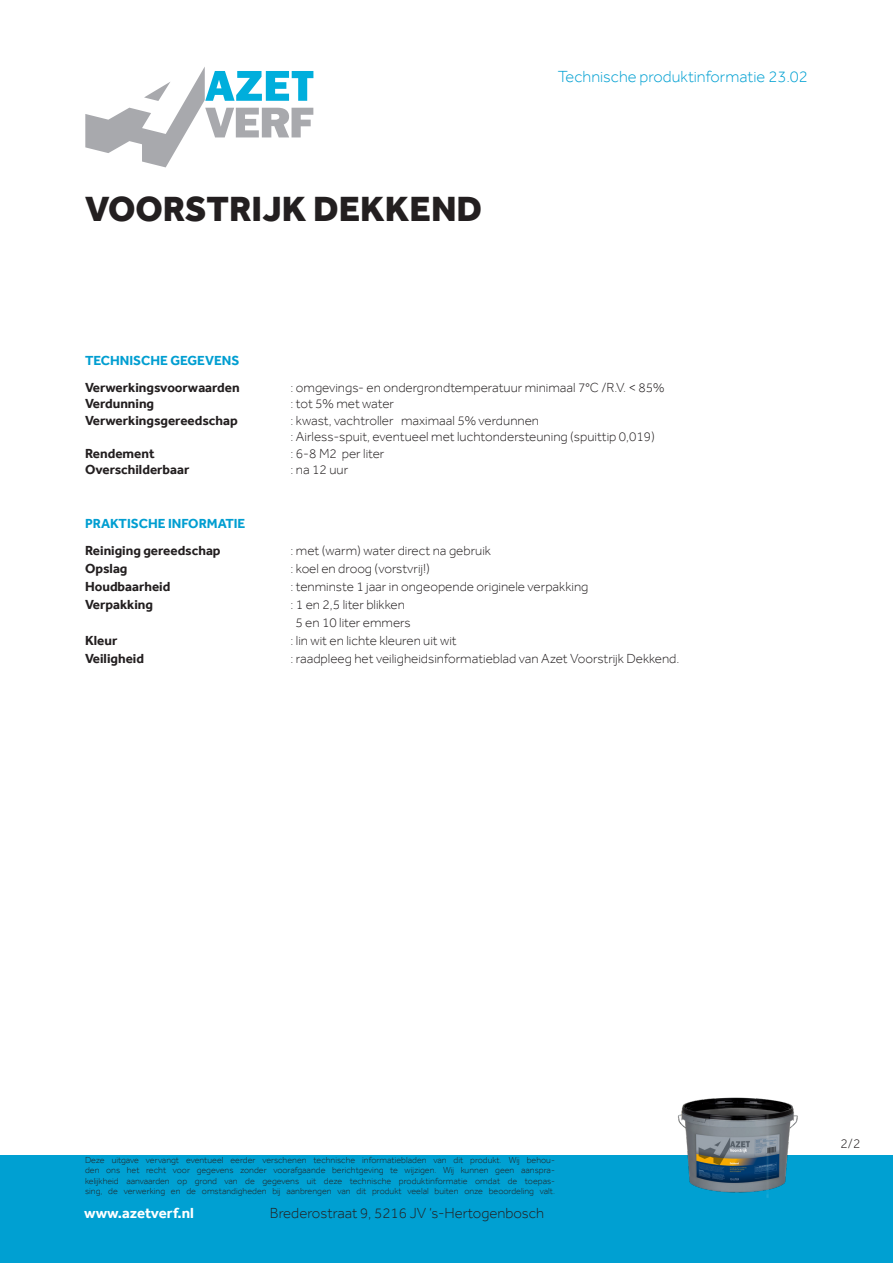
<style>
.page{position:relative;width:893px;height:1263px;background:#fff}
.page>*{position:absolute;margin:0;border:0;box-sizing:border-box;transform-origin:0 0}
.kop_product{font:800 36px "Effra";color:#231f20}
.nummer_rechts_boven{font:300 16.5px "Effra";color:#00a0d2}
.body{font:300 15px "Effra";color:#231f20}
.body-2{font:700 15px "Effra";color:#fff}
.body-3{font:300 13.5px/18px "Effra";color:#231f20;text-align:center}
.body-4{font:700 13.5px "Effra";color:#231f20}
.body-5{font:700 13.5px "Effra";color:#019ed1}
.body-6{font:300 9px/10.5px "Effra";color:#231f20;text-align:justify}
</style>
<div class="page">
<div style="left:0;top:1155px;width:893px;height:108px;background:#00a0d2"></div>
<svg style="left:85px;top:67px;width:229px;height:100px"></svg>
<img style="left:678px;top:1097px;width:120px;height:101px">
<p class="kop_product" style="left:85px;top:188px;width:399px">VOORSTRIJK DEKKEND</p>
<p class="nummer_rechts_boven" style="left:558px;top:66px;width:252px">Technische produktinformatie 23.02</p>
<p class="body-5" style="left:85px;top:352px;width:156px">TECHNISCHE GEGEVENS</p>
<p class="body-4" style="left:85px;top:379px;width:156px">Verwerkingsvoorwaarden</p>
<p class="body-3" style="left:291px;top:378px;width:375px">: omgevings- en ondergrondtemperatuur minimaal 7°C /R.V. &lt; 85%</p>
<p class="body-4" style="left:85px;top:396px;width:71px">Verdunning</p>
<p class="body-3" style="left:291px;top:394px;width:105px">: tot 5% met water</p>
<p class="body-4" style="left:85px;top:412px;width:154px">Verwerkingsgereedschap</p>
<p class="body-3" style="left:291px;top:411px;width:250px">: kwast, vachtroller maximaal 5% verdunnen</p>
<p class="body-3" style="left:291px;top:427px;width:366px">: Airless-spuit, eventueel met luchtondersteuning (spuittip 0,019)</p>
<p class="body-4" style="left:85px;top:445px;width:71px">Rendement</p>
<p class="body-3" style="left:291px;top:444px;width:95px">: 6-8 M2 per liter</p>
<p class="body-4" style="left:85px;top:462px;width:106px">Overschilderbaar</p>
<p class="body-3" style="left:291px;top:460px;width:59px">: na 12 uur</p>
<p class="body-5" style="left:85px;top:516px;width:162px">PRAKTISCHE INFORMATIE</p>
<p class="body-4" style="left:85px;top:543px;width:137px">Reiniging gereedschap</p>
<p class="body-3" style="left:291px;top:541px;width:202px">: met (warm) water direct na gebruik</p>
<p class="body-4" style="left:85px;top:561px;width:44px">Opslag</p>
<p class="body-3" style="left:291px;top:559px;width:141px">: koel en droog (vorstvrij!)</p>
<p class="body-4" style="left:85px;top:579px;width:87px">Houdbaarheid</p>
<p class="body-3" style="left:291px;top:577px;width:299px">: tenminste 1 jaar in ongeopende originele verpakking</p>
<p class="body-4" style="left:85px;top:597px;width:70px">Verpakking</p>
<p class="body-3" style="left:291px;top:595px;width:122px">: 1 en 2,5 liter blikken<br>5 en 10 liter emmers</p>
<p class="body-4" style="left:85px;top:633px;width:34px">Kleur</p>
<p class="body-3" style="left:291px;top:631px;width:168px">: lin wit en lichte kleuren uit wit</p>
<p class="body-4" style="left:85px;top:651px;width:60px">Veiligheid</p>
<p class="body-3" style="left:291px;top:649px;width:390px">: raadpleeg het veiligheidsinformatieblad van Azet Voorstrijk Dekkend.</p>
<p class="body-6" style="left:85px;top:1154px;width:471px">Deze uitgave vervangt eventueel eerder verschenen technische informatiebladen van dit produkt. Wij behou&shy;den ons het recht voor gegevens zonder voorafgaande berichtgeving te wijzigen. Wij kunnen geen aanspra&shy;kelijkheid aanvaarden op grond van de gegevens uit deze technische produktinformatie omdat de toepas&shy;sing, de verwerking en de omstandigheden bij aanbrengen van dit produkt veelal buiten onze beoordeling valt.</p>
<p class="body-2" style="left:84px;top:1204px;width:111px">www.azetverf.nl</p>
<p class="body" style="left:270px;top:1204px;width:276px">Brederostraat 9, 5216 JV ‘s-Hertogenbosch</p>
<p class="body-3" style="left:841px;top:1135px;width:21px">2/2</p>
</div>
